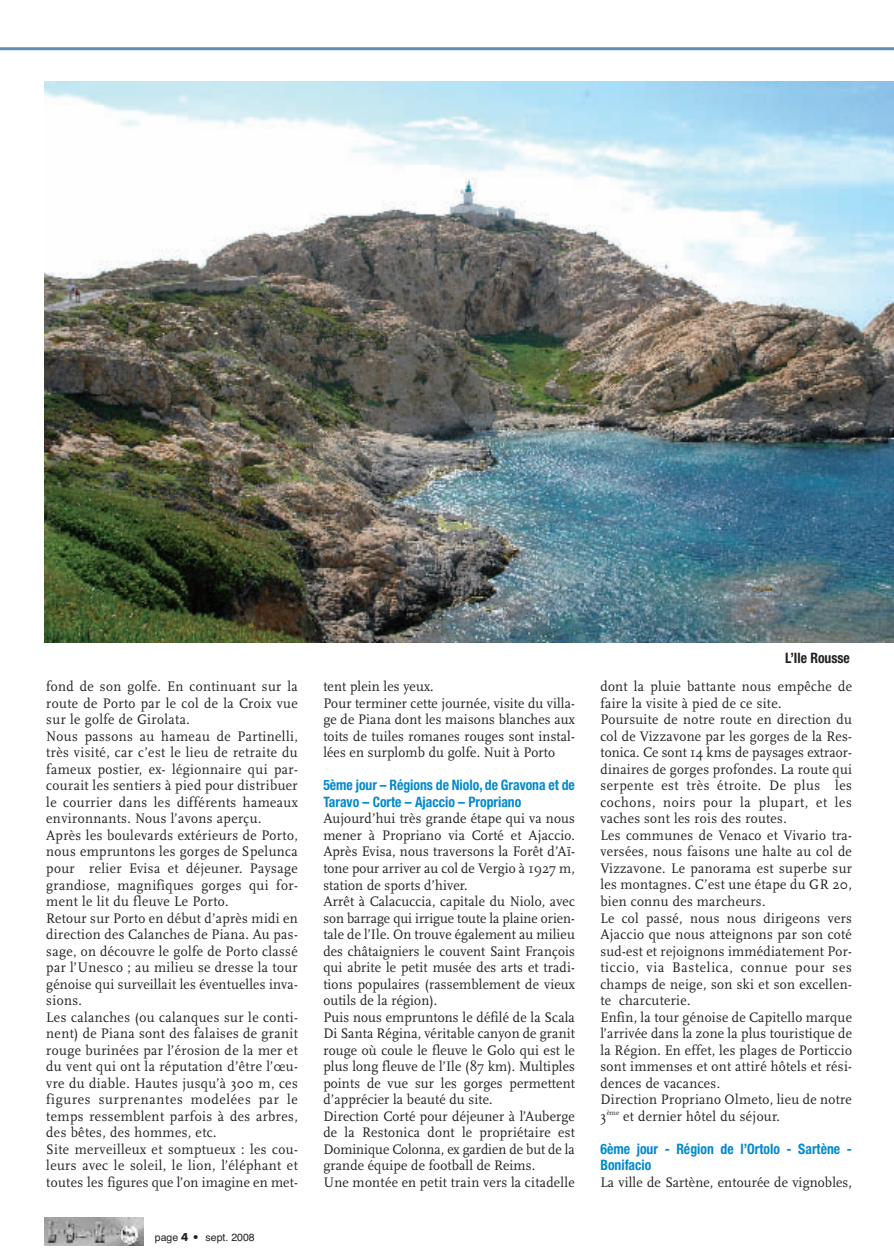
<style>
.page{position:relative;width:894px;height:1260px;background:#fff}
.page>*{position:absolute;margin:0;border:0;box-sizing:border-box;transform-origin:0 0}
.t1{font:14.4px/16.5px "Scala";letter-spacing:.025em;color:#231f20;scale:.95 1}
.t2{font:700 condensed 14.4px/16.5px "Helvetica Neue";color:#0089cf;scale:.95 1}
.t3{font:700 condensed 14.4px "Helvetica Neue";color:#231f20;scale:.95 1}
.t4{font:10.5px "Helvetica";color:#231f20}
.s1{font-family:"Futura";font-weight:700}
</style>
<div class="page">
<img style="left:0;top:47px;width:893px;height:1199px">
<p class="t1" style="left:46px;top:679px;width:266px">fond de son golfe. En continuant sur la route de Porto par le col de la Croix vue sur le golfe de Girolata.<br>Nous passons au hameau de Partinelli, très visité, car c’est le lieu de retraite du fameux postier, ex- légionnaire qui par&shy;courait les sentiers à pied pour distribuer le courrier dans les différents hameaux environnants. Nous l’avons aperçu.<br>Après les boulevards extérieurs de Porto, nous empruntons les gorges de Spelunca pour relier Evisa et déjeuner. Paysage grandiose, magnifiques gorges qui for&shy;ment le lit du fleuve Le Porto.<br>Retour sur Porto en début d’après midi en direction des Calanches de Piana. Au pas&shy;sage, on découvre le golfe de Porto classé par l’Unesco ; au milieu se dresse la tour génoise qui surveillait les éventuelles inva&shy;sions.<br>Les calanches (ou calanques sur le conti&shy;nent) de Piana sont des falaises de granit rouge burinées par l’érosion de la mer et du vent qui ont la réputation d’être l’œu&shy;vre du diable. Hautes jusqu’à 300 m, ces figures surprenantes modelées par le temps ressemblent parfois à des arbres, des bêtes, des hommes, etc.<br>Site merveilleux et somptueux : les cou&shy;leurs avec le soleil, le lion, l’éléphant et toutes les figures que l’on imagine en met-</p>
<p class="t1" style="left:323px;top:679px;width:266px">tent plein les yeux.<br>Pour terminer cette journée, visite du villa&shy;ge de Piana dont les maisons blanches aux toits de tuiles romanes rouges sont instal&shy;lées en surplomb du golfe. Nuit à Porto</p>
<p class="t2" style="left:323px;top:778px;width:266px">5ème jour – Régions de Niolo, de Gravona et de<br>Taravo – Corte – Ajaccio – Propriano</p>
<p class="t1" style="left:323px;top:811px;width:266px">Aujourd’hui très grande étape qui va nous mener à Propriano via Corté et Ajaccio.<br>Après Evisa, nous traversons la Forêt d’Aï&shy;tone pour arriver au col de Vergio à 1927 m, station de sports d’hiver.<br>Arrêt à Calacuccia, capitale du Niolo, avec son barrage qui irrigue toute la plaine orien&shy;tale de l’Ile. On trouve également au milieu des châtaigniers le couvent Saint François qui abrite le petit musée des arts et tradi&shy;tions populaires (rassemblement de vieux outils de la région).<br>Puis nous empruntons le défilé de la Scala Di Santa Régina, véritable canyon de granit rouge où coule le fleuve le Golo qui est le plus long fleuve de l’Ile (87 km). Multiples points de vue sur les gorges permettent d’apprécier la beauté du site.<br>Direction Corté pour déjeuner à l’Auberge de la Restonica dont le propriétaire est Dominique Colonna, ex gardien de but de la grande équipe de football de Reims.<br>Une montée en petit train vers la citadelle</p>
<p class="t4" style="left:155px;top:1233px;width:101px">page <span class="s1">4 •</span> sept. 2008</p>
<p class="t3" style="left:785px;top:652px;width:69px">L’Ile Rousse</p>
<p class="t1" style="left:600px;top:679px;width:266px">dont la pluie battante nous empêche de faire la visite à pied de ce site.<br>Poursuite de notre route en direction du col de Vizzavone par les gorges de la Res&shy;tonica. Ce sont 14 kms de paysages extraor&shy;dinaires de gorges profondes. La route qui serpente est très étroite. De plus les cochons, noirs pour la plupart, et les vaches sont les rois des routes.<br>Les communes de Venaco et Vivario tra&shy;versées, nous faisons une halte au col de Vizzavone. Le panorama est superbe sur les montagnes. C’est une étape du GR 20, bien connu des marcheurs.<br>Le col passé, nous nous dirigeons vers Ajaccio que nous atteignons par son coté sud-est et rejoignons immédiatement Por&shy;ticcio, via Bastelica, connue pour ses champs de neige, son ski et son excellen&shy;te charcuterie.<br>Enfin, la tour génoise de Capitello marque l’arrivée dans la zone la plus touristique de la Région. En effet, les plages de Porticcio sont immenses et ont attiré hôtels et rési&shy;dences de vacances.<br>Direction Propriano Olmeto, lieu de notre 3<sup>ème</sup> et dernier hôtel du séjour.</p>
<p class="t2" style="left:600px;top:1141px;width:266px">6ème jour - Région de l’Ortolo - Sartène -<br>Bonifacio</p>
<p class="t1" style="left:600px;top:1174px;width:266px">La ville de Sartène, entourée de vignobles,</p>
</div>
